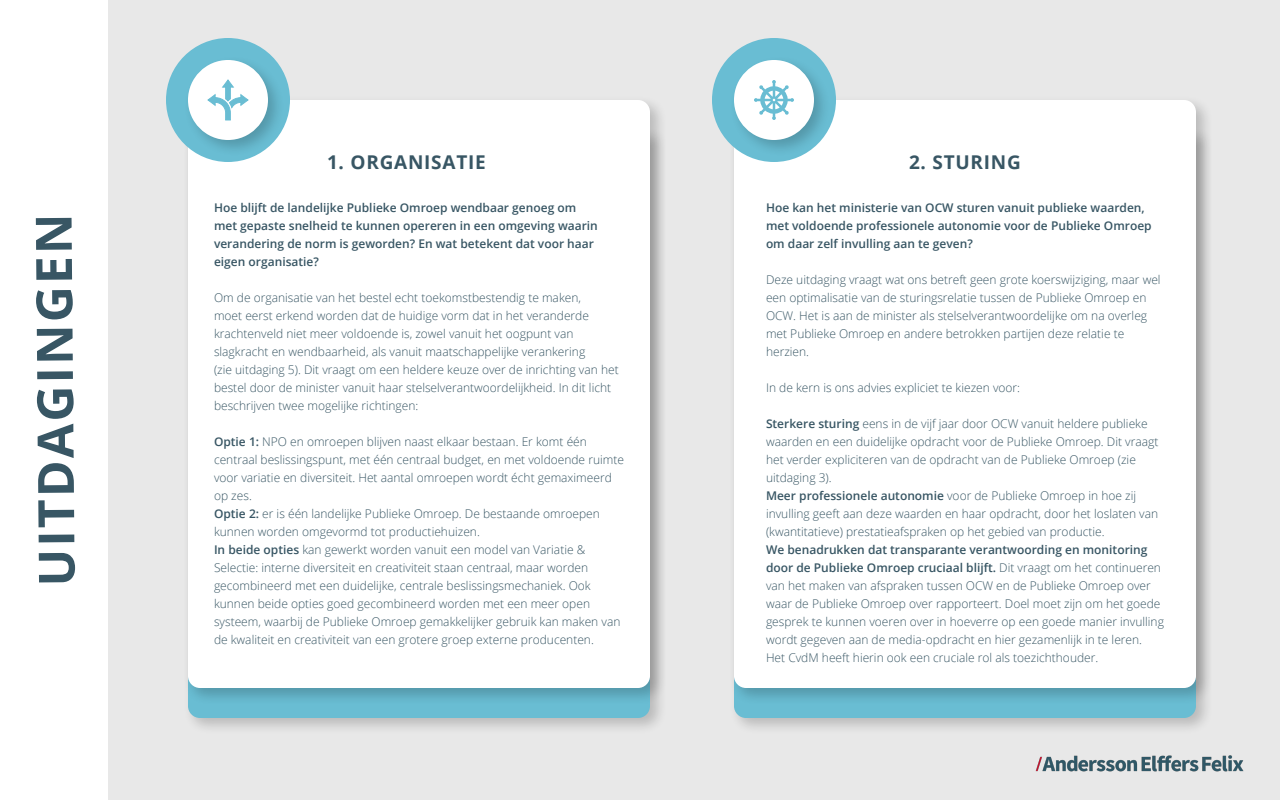
<style>
.page{position:relative;width:1280px;height:800px;background:#e8e8e8}
.page>*{position:absolute;margin:0;border:0;box-sizing:border-box;transform-origin:0 0}
.Subtitel{font:700 50px "Open Sans";letter-spacing:.03em;color:#385664}
.Subtitel-2{font:700 19px "Open Sans";letter-spacing:.04em;color:#385664}
.Brood{font:300 12px/18px "Open Sans";color:#385664}
.Intro_uitdaging{font:600 12px/18px "Open Sans";color:#385664}
.s1{font-weight:600}
</style>
<div class="page">
<div style="left:0;top:0;width:108px;height:800px;background:#fff"></div>
<div style="left:729px;top:127px;width:484px;height:609px;background:#000;opacity:.2"></div>
<div style="left:734px;top:705px;width:462px;height:13px;background:#69bdd3"></div>
<div style="left:183px;top:127px;width:484px;height:609px;background:#000;opacity:.2"></div>
<div style="left:188px;top:705px;width:462px;height:13px;background:#69bdd3"></div>
<div style="left:183px;top:95px;width:484px;height:610px;background:#000;opacity:.2"></div>
<div style="left:188px;top:100px;width:462px;height:588px;background:#fff;border-radius:12px"></div>
<div style="left:729px;top:95px;width:484px;height:610px;background:#000;opacity:.2"></div>
<div style="left:734px;top:100px;width:462px;height:588px;background:#fff;border-radius:12px"></div>
<div style="left:166px;top:38px;width:124px;height:124px;background:#69bdd3;border-radius:50%"></div>
<div style="left:183px;top:55px;width:102px;height:102px;background:#000;opacity:.2"></div>
<div style="left:188px;top:60px;width:80px;height:80px;background:#fff;border-radius:50%"></div>
<div style="left:712px;top:38px;width:124px;height:124px;background:#69bdd3;border-radius:50%"></div>
<div style="left:729px;top:55px;width:102px;height:102px;background:#000;opacity:.2"></div>
<div style="left:734px;top:60px;width:80px;height:80px;background:#fff;border-radius:50%"></div>
<img style="left:993px;top:730px;width:251px;height:42px">
<svg style="left:754px;top:80px;width:40px;height:40px"></svg>
<svg style="left:207px;top:79px;width:42px;height:42px"></svg>
<p class="Subtitel" style="left:20px;top:586px;width:375px;rotate:-90deg">UITDAGINGEN</p>
<p class="Subtitel-2" style="left:327px;top:149px;width:160px">1. ORGANISATIE</p>
<p class="Subtitel-2" style="left:909px;top:149px;width:113px">2. STURING</p>
<p class="Intro_uitdaging" style="left:214px;top:198px;width:385px">Hoe blijft de landelijke Publieke Omroep wendbaar genoeg om met gepaste snelheid te kunnen opereren in een omgeving waarin verandering de norm is geworden? En wat betekent dat voor haar eigen organisatie?</p>
<p class="Brood" style="left:214px;top:288px;width:377px">Om de organisatie van het bestel echt toekomstbestendig te maken, moet eerst erkend worden dat de huidige vorm dat in het veranderde krachtenveld niet meer voldoende is, zowel vanuit het oogpunt van slagkracht en wendbaarheid, als vanuit maatschappelijke verankering</p>
<p class="Brood" style="left:214px;top:360px;width:406px">(zie uitdaging 5). Dit vraagt om een heldere keuze over de inrichting van het bestel door de minister vanuit haar stelselverantwoordelijkheid. In dit licht beschrijven twee mogelijke richtingen:</p>
<p class="Brood" style="left:214px;top:432px;width:412px"><span class="s1">Optie 1:</span> NPO en omroepen blijven naast elkaar bestaan. Er komt één centraal beslissingspunt, met één centraal budget, en met voldoende ruimte voor variatie en diversiteit. Het aantal omroepen wordt écht gemaximeerd op zes.</p>
<p class="Brood" style="left:214px;top:504px;width:387px"><span class="s1">Optie 2:</span> er is één landelijke Publieke Omroep. De bestaande omroepen kunnen worden omgevormd tot productiehuizen.</p>
<p class="Brood" style="left:214px;top:540px;width:408px"><span class="s1">In beide opties</span> kan gewerkt worden vanuit een model van Variatie &amp; Selectie: interne diversiteit en creativiteit staan centraal, maar worden gecombineerd met een duidelijke, centrale beslissingsmechaniek. Ook kunnen beide opties goed gecombineerd worden met een meer open systeem, waarbij de Publieke Omroep gemakkelijker gebruik kan maken van de kwaliteit en creativiteit van een grotere groep externe producenten.</p>
<p class="Intro_uitdaging" style="left:766px;top:198px;width:387px">Hoe kan het ministerie van OCW sturen vanuit publieke waarden, met voldoende professionele autonomie voor de Publieke Omroep om daar zelf invulling aan te geven?</p>
<p class="Brood" style="left:766px;top:270px;width:396px">Deze uitdaging vraagt wat ons betreft geen grote koerswijziging, maar wel een optimalisatie van de sturingsrelatie tussen de Publieke Omroep en OCW. Het is aan de minister als stelselverantwoordelijke om na overleg met Publieke Omroep en andere betrokken partijen deze relatie te herzien.</p>
<p class="Brood" style="left:766px;top:378px;width:256px">In de kern is ons advies expliciet te kiezen voor:</p>
<p class="Brood" style="left:766px;top:414px;width:394px"><span class="s1">Sterkere sturing</span> eens in de vijf jaar door OCW vanuit heldere publieke waarden en een duidelijke opdracht voor de Publieke Omroep. Dit vraagt het verder expliciteren van de opdracht van de Publieke Omroep (zie uitdaging 3).</p>
<p class="Brood" style="left:766px;top:486px;width:394px"><span class="s1">Meer professionele autonomie</span> voor de Publieke Omroep in hoe zij invulling geeft aan deze waarden en haar opdracht, door het loslaten van (kwantitatieve) prestatieafspraken op het gebied van productie.</p>
<p class="Brood" style="left:766px;top:540px;width:400px"><span class="s1">We benadrukken dat transparante verantwoording en monitoring door de Publieke Omroep cruciaal blijft.</span> Dit vraagt om het continueren van het maken van afspraken tussen OCW en de Publieke Omroep over waar de Publieke Omroep over rapporteert. Doel moet zijn om het goede gesprek te kunnen voeren over in hoeverre op een goede manier invulling wordt gegeven aan de media-opdracht en hier gezamenlijk in te leren.<br>Het CvdM heeft hierin ook een cruciale rol als toezichthouder.</p>
</div>
